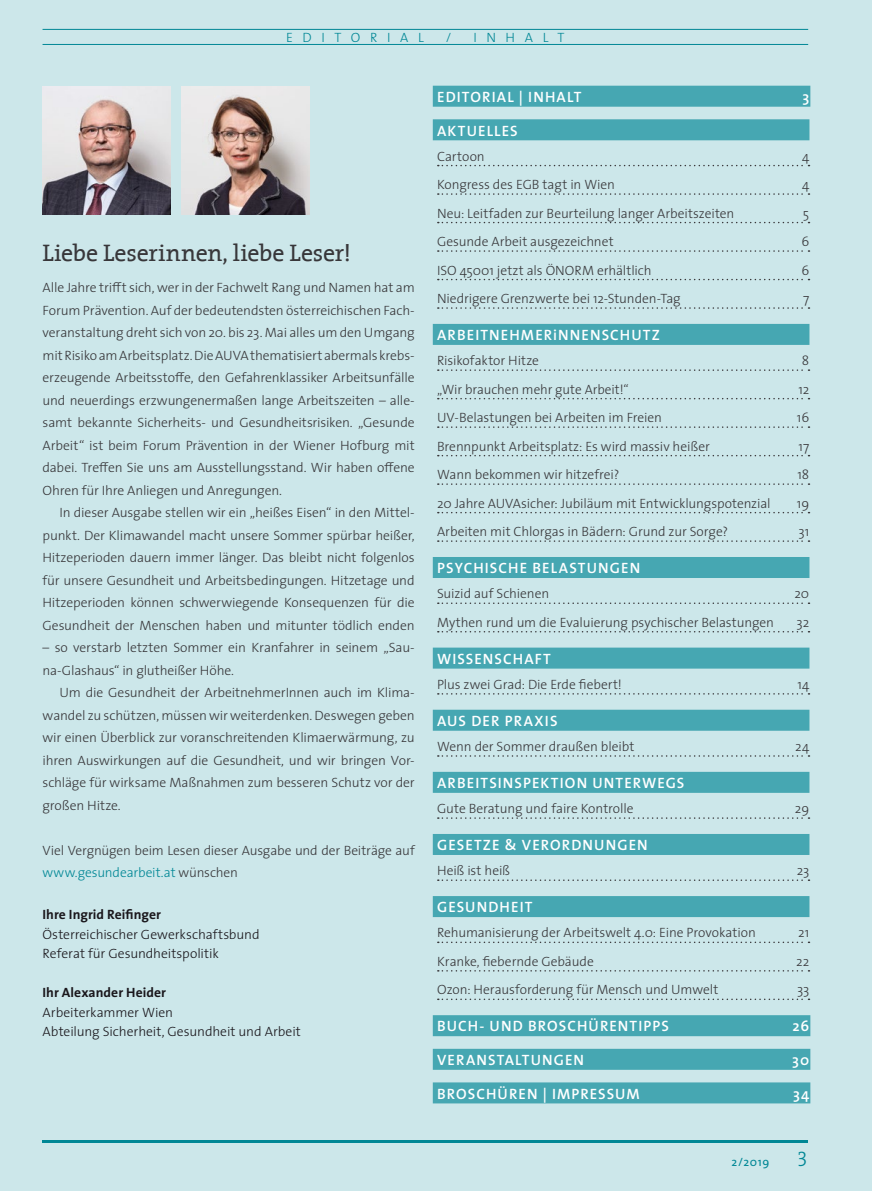
<style>
.page{position:relative;width:872px;height:1191px;background:#cce7ea}
.page>*{position:absolute;margin:0;border:0;box-sizing:border-box;transform-origin:0 0}
.t1{font:24px "The Serif";letter-spacing:-.015em;color:#38373a}
.t2{font:21px "The Serif Light Caps";color:#008795}
.t3{font:600 15px "The Sans";letter-spacing:.07em;color:#fff}
.t4{font:300 13.5px/22.5px "The Sans";letter-spacing:-.01em;color:#38373a;text-align:justify}
.t5{font:300 13.5px/19.5px "The Sans";letter-spacing:-.005em;color:#1a171c}
.t6{font:700 13.5px "The Sans";letter-spacing:.005em;color:#1a171c}
.t7{font:300 13.5px "The Sans";letter-spacing:.715em;color:#008795}
.t8{font:12px "The Sans";color:#008795}
.s1{color:#008795}
</style>
<div class="page">
<hr style="left:43px;top:29px;width:765px;height:1px;background:#008795">
<hr style="left:43px;top:44px;width:765px;height:1px;background:#008795">
<div style="left:433px;top:86px;width:377px;height:21px;background:#46a7b2"></div>
<div style="left:433px;top:119px;width:376px;height:21px;background:#46a7b2"></div>
<svg style="left:438px;top:165px;width:371px;height:1px"></svg>
<svg style="left:438px;top:193px;width:371px;height:2px"></svg>
<svg style="left:438px;top:222px;width:371px;height:1px"></svg>
<svg style="left:438px;top:250px;width:371px;height:2px"></svg>
<svg style="left:438px;top:279px;width:371px;height:1px"></svg>
<svg style="left:438px;top:307px;width:371px;height:2px"></svg>
<div style="left:433px;top:324px;width:376px;height:21px;background:#46a7b2"></div>
<svg style="left:438px;top:369px;width:371px;height:2px"></svg>
<svg style="left:438px;top:398px;width:371px;height:1px"></svg>
<svg style="left:438px;top:426px;width:371px;height:2px"></svg>
<svg style="left:438px;top:455px;width:371px;height:1px"></svg>
<svg style="left:438px;top:483px;width:371px;height:2px"></svg>
<svg style="left:438px;top:512px;width:371px;height:1px"></svg>
<svg style="left:438px;top:540px;width:371px;height:2px"></svg>
<div style="left:433px;top:557px;width:376px;height:21px;background:#46a7b2"></div>
<svg style="left:438px;top:602px;width:371px;height:2px"></svg>
<svg style="left:438px;top:631px;width:371px;height:1px"></svg>
<div style="left:433px;top:647px;width:376px;height:21px;background:#46a7b2"></div>
<svg style="left:438px;top:693px;width:371px;height:1px"></svg>
<div style="left:433px;top:709px;width:376px;height:21px;background:#46a7b2"></div>
<svg style="left:438px;top:755px;width:371px;height:1px"></svg>
<div style="left:433px;top:772px;width:376px;height:21px;background:#46a7b2"></div>
<svg style="left:438px;top:817px;width:371px;height:2px"></svg>
<div style="left:433px;top:834px;width:376px;height:21px;background:#46a7b2"></div>
<svg style="left:438px;top:879px;width:371px;height:2px"></svg>
<div style="left:433px;top:896px;width:376px;height:21px;background:#46a7b2"></div>
<svg style="left:438px;top:941px;width:371px;height:2px"></svg>
<svg style="left:438px;top:970px;width:371px;height:1px"></svg>
<svg style="left:438px;top:998px;width:371px;height:2px"></svg>
<div style="left:433px;top:1015px;width:377px;height:21px;background:#46a7b2"></div>
<div style="left:433px;top:1048px;width:377px;height:21px;background:#46a7b2"></div>
<div style="left:433px;top:1082px;width:377px;height:21px;background:#46a7b2"></div>
<img style="left:43px;top:86px;width:128px;height:128px">
<img style="left:181px;top:86px;width:128px;height:128px">
<hr style="left:43px;top:1140px;width:765px;height:2px;background:#008795">
<p class="t7" style="left:286px;top:26px;width:139px">EDITORIAL</p>
<p class="t7" style="left:446px;top:26px;width:7px">/</p>
<p class="t7" style="left:473px;top:26px;width:93px">INHALT</p>
<h1 class="t1" style="left:43px;top:233px;width:310px">Liebe Leserinnen, liebe Leser!</h1>
<p class="t4" style="left:43px;top:276px;width:374px">Alle Jahre trifft sich, wer in der Fachwelt Rang und Namen hat am Forum Prävention. Auf der bedeutendsten österreichischen Fach&shy;veranstaltung dreht sich von 20. bis 23. Mai alles um den Umgang mit Risiko am Arbeitsplatz. Die AUVA thematisiert abermals krebs&shy;erzeugende Arbeitsstoffe, den Gefahrenklassiker Arbeitsunfälle und neuerdings erzwungenermaßen lange Arbeitszeiten – alle&shy;samt bekannte Sicherheits- und Gesundheitsrisiken. „Gesunde Arbeit“ ist beim Forum Prävention in der Wiener Hofburg mit dabei. Treffen Sie uns am Ausstellungsstand. Wir haben offene Ohren für Ihre Anliegen und Anregungen.</p>
<p class="t4" style="left:43px;top:501px;width:374px;text-indent:17px">In dieser Ausgabe stellen wir ein „heißes Eisen“ in den Mittel&shy;punkt. Der Klimawandel macht unsere Sommer spürbar heißer, Hitzeperioden dauern immer länger. Das bleibt nicht folgenlos für unsere Gesundheit und Arbeitsbedingungen. Hitzetage und Hitzeperioden können schwerwiegende Konsequenzen für die Gesundheit der Menschen haben und mitunter tödlich enden</p>
<p class="t4" style="left:43px;top:636px;width:374px">– so verstarb letzten Sommer ein Kranfahrer in seinem „Sau&shy;na-Glashaus“ in glutheißer Höhe.</p>
<p class="t4" style="left:43px;top:681px;width:374px;text-indent:17px">Um die Gesundheit der ArbeitnehmerInnen auch im Klima&shy;wandel zu schützen, müssen wir weiterdenken. Deswegen geben wir einen Überblick zur voranschreitenden Klimaerwärmung, zu ihren Auswirkungen auf die Gesundheit, und wir bringen Vor&shy;schläge für wirksame Maßnahmen zum besseren Schutz vor der großen Hitze.</p>
<p class="t4" style="left:43px;top:838px;width:374px">Viel Vergnügen beim Lesen dieser Ausgabe und der Beiträge auf <span class="s1">www.gesundearbeit.at</span> wünschen</p>
<p class="t6" style="left:43px;top:903px;width:120px">Ihre Ingrid Reifinger</p>
<p class="t5" style="left:43px;top:924px;width:219px">Österreichischer Gewerkschaftsbund<br>Referat für Gesundheitspolitik</p>
<p class="t6" style="left:43px;top:981px;width:125px">Ihr Alexander Heider</p>
<p class="t5" style="left:43px;top:1002px;width:260px">Arbeiterkammer Wien<br>Abteilung Sicherheit, Gesundheit und Arbeit</p>
<p class="t3" style="left:437px;top:84px;width:146px">EDITORIAL | INHALT</p>
<p class="t3" style="left:802px;top:84px;width:8px">3</p>
<p class="t3" style="left:437px;top:118px;width:82px">AKTUELLES</p>
<p class="t4" style="left:437px;top:144px;width:49px">Cartoon</p>
<p class="t4" style="left:802px;top:144px;width:9px">4</p>
<p class="t4" style="left:437px;top:173px;width:179px">Kongress des EGB tagt in Wien</p>
<p class="t4" style="left:802px;top:173px;width:9px">4</p>
<p class="t4" style="left:437px;top:201px;width:299px">Neu: Leitfaden zur Beurteilung langer Arbeitszeiten</p>
<p class="t4" style="left:803px;top:201px;width:8px">5</p>
<p class="t4" style="left:437px;top:230px;width:178px">Gesunde Arbeit ausgezeichnet</p>
<p class="t4" style="left:801px;top:230px;width:9px">6</p>
<p class="t4" style="left:437px;top:258px;width:216px">ISO 45001 jetzt als ÖNORM erhältlich</p>
<p class="t4" style="left:801px;top:258px;width:9px">6</p>
<p class="t4" style="left:437px;top:287px;width:245px">Niedrigere Grenzwerte bei 12-Stunden-Tag</p>
<p class="t4" style="left:803px;top:287px;width:8px">7</p>
<p class="t3" style="left:437px;top:322px;width:224px">ARBEITNEHMERiNNENSCHUTZ</p>
<p class="t4" style="left:437px;top:349px;width:103px">Risikofaktor Hitze</p>
<p class="t4" style="left:802px;top:349px;width:9px">8</p>
<p class="t4" style="left:437px;top:377px;width:193px">„Wir brauchen mehr gute Arbeit!“</p>
<p class="t4" style="left:798px;top:377px;width:12px">12</p>
<p class="t4" style="left:437px;top:406px;width:226px">UV-Belastungen bei Arbeiten im Freien</p>
<p class="t4" style="left:797px;top:406px;width:14px">16</p>
<p class="t4" style="left:437px;top:434px;width:274px">Brennpunkt Arbeitsplatz: Es wird massiv heißer</p>
<p class="t4" style="left:798px;top:434px;width:12px">17</p>
<p class="t4" style="left:437px;top:463px;width:184px">Wann bekommen wir hitzefrei?</p>
<p class="t4" style="left:797px;top:463px;width:13px">18</p>
<p class="t4" style="left:437px;top:491px;width:335px">20 Jahre AUVAsicher: Jubiläum mit Entwicklungspotenzial</p>
<p class="t4" style="left:797px;top:491px;width:14px">19</p>
<p class="t4" style="left:437px;top:520px;width:292px">Arbeiten mit Chlorgas in Bädern: Grund zur Sorge?</p>
<p class="t4" style="left:798px;top:520px;width:12px">31</p>
<p class="t3" style="left:437px;top:555px;width:205px">PSYCHISCHE BELASTUNGEN</p>
<p class="t4" style="left:437px;top:582px;width:114px">Suizid auf Schienen</p>
<p class="t4" style="left:794px;top:582px;width:16px">20</p>
<p class="t4" style="left:437px;top:610px;width:338px">Mythen rund um die Evaluierung psychischer Belastungen</p>
<p class="t4" style="left:796px;top:610px;width:14px">32</p>
<p class="t3" style="left:437px;top:646px;width:115px">WISSENSCHAFT</p>
<p class="t4" style="left:437px;top:672px;width:186px">Plus zwei Grad: Die Erde fiebert!</p>
<p class="t4" style="left:797px;top:672px;width:13px">14</p>
<p class="t3" style="left:437px;top:708px;width:122px">AUS DER PRAXIS</p>
<p class="t4" style="left:437px;top:734px;width:199px">Wenn der Sommer draußen bleibt</p>
<p class="t4" style="left:795px;top:734px;width:16px">24</p>
<p class="t3" style="left:437px;top:770px;width:249px">ARBEITSINSPEKTION UNTERWEGS</p>
<p class="t4" style="left:437px;top:797px;width:198px">Gute Beratung und faire Kontrolle</p>
<p class="t4" style="left:795px;top:797px;width:16px">29</p>
<p class="t3" style="left:437px;top:832px;width:212px">GESETZE &amp; VERORDNUNGEN</p>
<p class="t4" style="left:437px;top:859px;width:75px">Heiß ist heiß</p>
<p class="t4" style="left:796px;top:859px;width:14px">23</p>
<p class="t3" style="left:437px;top:894px;width:97px">GESUNDHEIT</p>
<p class="t4" style="left:437px;top:921px;width:320px">Rehumanisierung der Arbeitswelt 4.0: Eine Provokation</p>
<p class="t4" style="left:798px;top:921px;width:13px">21</p>
<p class="t4" style="left:437px;top:949px;width:158px">Kranke, fiebernde Gebäude</p>
<p class="t4" style="left:796px;top:949px;width:15px">22</p>
<p class="t4" style="left:437px;top:978px;width:283px">Ozon: Herausforderung für Mensch und Umwelt</p>
<p class="t4" style="left:797px;top:978px;width:14px">33</p>
<p class="t3" style="left:437px;top:1013px;width:233px">BUCH- UND BROSCHÜRENTIPPS</p>
<p class="t3" style="left:792px;top:1013px;width:18px">26</p>
<p class="t3" style="left:437px;top:1047px;width:148px">VERANSTALTUNGEN</p>
<p class="t3" style="left:792px;top:1047px;width:18px">30</p>
<p class="t3" style="left:437px;top:1081px;width:204px">BROSCHÜREN | IMPRESSUM</p>
<p class="t3" style="left:793px;top:1081px;width:18px">34</p>
<p class="t8" style="left:731px;top:1151px;width:40px">2/2019</p>
<h2 class="t2" style="left:797px;top:1141px;width:12px">3</h2>
</div>
